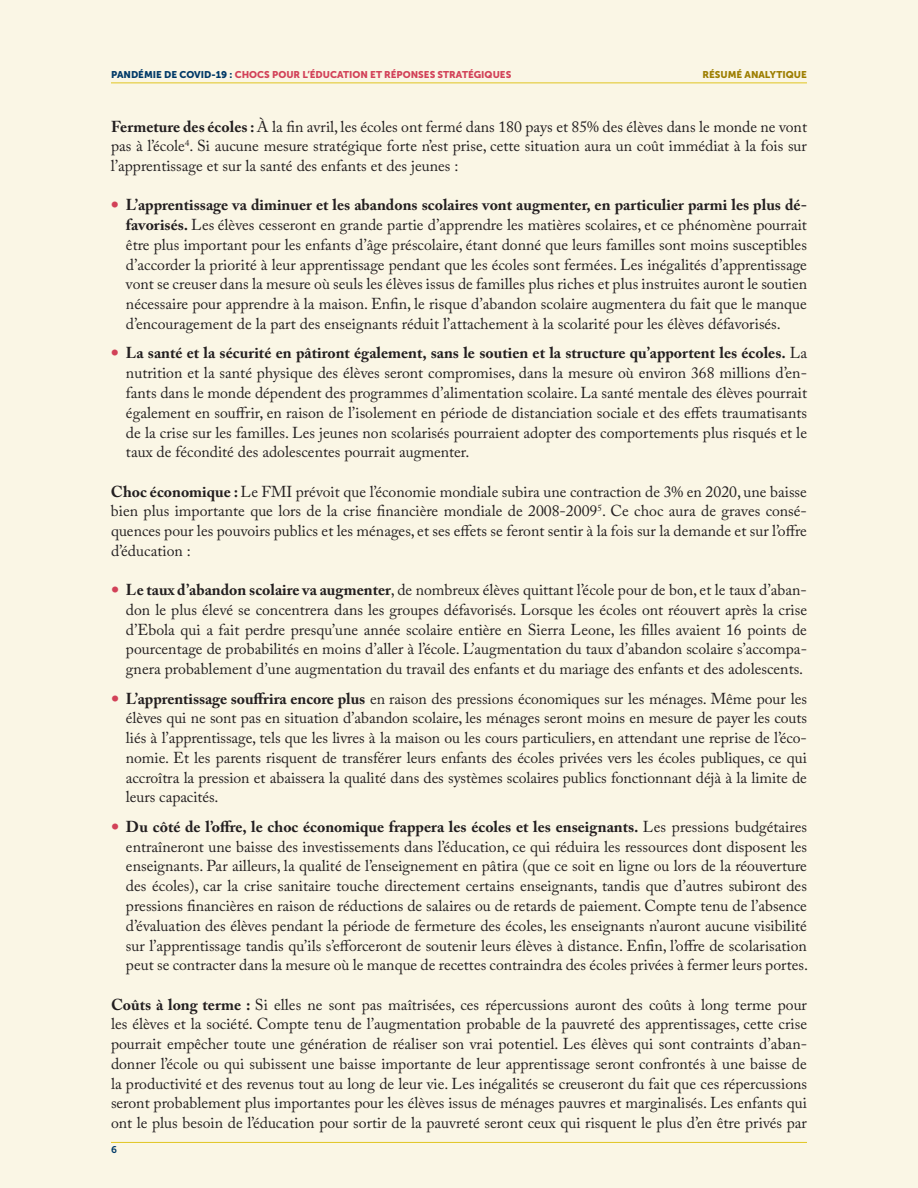
<style>
.page{position:relative;width:918px;height:1188px;background:#faf6e5}
.page>*{position:absolute;margin:0;border:0;box-sizing:border-box;transform-origin:0 0}
.t1{font:15.75px/19.8px "Adobe Caslon Pro";color:#231f20;text-align:justify}
.t2{font:9.75px "Museo Sans 900";color:#d24158}
.t3{font:9.75px "Museo Sans 900";color:#9d7e00}
.t4{font:9.75px "Museo Sans 700";color:#003967}
.s1{color:#003967}
.s2{font-weight:700}
.s3{font-family:"Museo Sans 700";color:#d24158}
</style>
<div class="page">
<hr style="left:111px;top:1142px;width:696px;height:1px;background:#e1c622">
<hr style="left:111px;top:82px;width:696px;height:1px;background:#e1c622">
<p class="t2" style="left:111px;top:69px;width:402px"><span class="s1">PANDÉMIE DE COVID-19 :</span> CHOCS POUR L’ÉDUCATION ET RÉPONSES STRATÉGIQUES</p>
<p class="t3" style="left:702px;top:69px;width:106px">RÉSUMÉ ANALYTIQUE</p>
<p class="t1" style="left:111px;top:116px;width:698px"><span class="s2">Fermeture des écoles :</span> À la fin avril, les écoles ont fermé dans 180 pays et 85% des élèves dans le monde ne vont pas à l’école<sup>4</sup>. Si aucune mesure stratégique forte n’est prise, cette situation aura un coût immédiat à la fois sur l’apprentissage et sur la santé des enfants et des jeunes :</p>
<p class="t1" style="left:126px;top:195px;width:683px;text-indent:-15px"><span class="s3">∞</span> <span class="s2">L’apprentissage va diminuer et les abandons scolaires vont augmenter, en particulier parmi les plus dé&shy;favorisés.</span> Les élèves cesseront en grande partie d’apprendre les matières scolaires, et ce phénomène pourrait être plus important pour les enfants d’âge préscolaire, étant donné que leurs familles sont moins susceptibles d’accorder la priorité à leur apprentissage pendant que les écoles sont fermées. Les inégalités d’apprentissage vont se creuser dans la mesure où seuls les élèves issus de familles plus riches et plus instruites auront le soutien nécessaire pour apprendre à la maison. Enfin, le risque d’abandon scolaire augmentera du fait que le manque d’encouragement de la part des enseignants réduit l’attachement à la scolarité pour les élèves défavorisés.</p>
<p class="t1" style="left:126px;top:343px;width:683px;text-indent:-15px"><span class="s3">∞</span> <span class="s2">La santé et la sécurité en pâtiront également, sans le soutien et la structure qu’apportent les écoles.</span> La nutrition et la santé physique des élèves seront compromises, dans la mesure où environ 368 millions d’en&shy;fants dans le monde dépendent des programmes d’alimentation scolaire. La santé mentale des élèves pourrait également en souffrir, en raison de l’isolement en période de distanciation sociale et des effets traumatisants de la crise sur les familles. Les jeunes non scolarisés pourraient adopter des comportements plus risqués et le taux de fécondité des adolescentes pourrait augmenter.</p>
<p class="t1" style="left:111px;top:481px;width:698px"><span class="s2">Choc économique :</span> Le FMI prévoit que l’économie mondiale subira une contraction de 3% en 2020, une baisse bien plus importante que lors de la crise financière mondiale de 2008-2009<sup>5</sup>. Ce choc aura de graves consé&shy;quences pour les pouvoirs publics et les ménages, et ses effets se feront sentir à la fois sur la demande et sur l’offre d’éducation :</p>
<p class="t1" style="left:126px;top:580px;width:683px;text-indent:-15px"><span class="s3">∞</span> <span class="s2">Le taux d’abandon scolaire va augmenter</span>, de nombreux élèves quittant l’école pour de bon, et le taux d’aban&shy;don le plus élevé se concentrera dans les groupes défavorisés. Lorsque les écoles ont réouvert après la crise d’Ebola qui a fait perdre presqu’une année scolaire entière en Sierra Leone, les filles avaient 16 points de pourcentage de probabilités en moins d’aller à l’école. L’augmentation du taux d’abandon scolaire s’accompa&shy;gnera probablement d’une augmentation du travail des enfants et du mariage des enfants et des adolescents.</p>
<p class="t1" style="left:126px;top:688px;width:683px;text-indent:-15px"><span class="s3">∞</span> <span class="s2">L’apprentissage souffrira encore plus</span> en raison des pressions économiques sur les ménages. Même pour les élèves qui ne sont pas en situation d’abandon scolaire, les ménages seront moins en mesure de payer les couts liés à l’apprentissage, tels que les livres à la maison ou les cours particuliers, en attendant une reprise de l’éco&shy;nomie. Et les parents risquent de transférer leurs enfants des écoles privées vers les écoles publiques, ce qui accroîtra la pression et abaissera la qualité dans des systèmes scolaires publics fonctionnant déjà à la limite de leurs capacités.</p>
<p class="t1" style="left:126px;top:817px;width:684px;text-indent:-15px"><span class="s3">∞</span> <span class="s2">Du côté de l’offre, le choc économique frappera les écoles et les enseignants.</span> Les pressions budgétaires entraîneront une baisse des investissements dans l’éducation, ce qui réduira les ressources dont disposent les enseignants. Par ailleurs, la qualité de l’enseignement en pâtira (que ce soit en ligne ou lors de la réouverture des écoles), car la crise sanitaire touche directement certains enseignants, tandis que d’autres subiront des pressions financières en raison de réductions de salaires ou de retards de paiement. Compte tenu de l’absence d’évaluation des élèves pendant la période de fermeture des écoles, les enseignants n’auront aucune visibilité sur l’apprentissage tandis qu’ils s’efforceront de soutenir leurs élèves à distance. Enfin, l’offre de scolarisation peut se contracter dans la mesure où le manque de recettes contraindra des écoles privées à fermer leurs portes.</p>
<p class="t1" style="left:111px;top:994px;width:698px"><span class="s2">Coûts à long terme :</span> Si elles ne sont pas maîtrisées, ces répercussions auront des coûts à long terme pour les élèves et la société. Compte tenu de l’augmentation probable de la pauvreté des apprentissages, cette crise pourrait empêcher toute une génération de réaliser son vrai potentiel. Les élèves qui sont contraints d’aban&shy;donner l’école ou qui subissent une baisse importante de leur apprentissage seront confrontés à une baisse de la productivité et des revenus tout au long de leur vie. Les inégalités se creuseront du fait que ces répercussions seront probablement plus importantes pour les élèves issus de ménages pauvres et marginalisés. Les enfants qui ont le plus besoin de l’éducation pour sortir de la pauvreté seront ceux qui risquent le plus d’en être privés par</p>
<p class="t4" style="left:111px;top:1145px;width:7px">6</p>
</div>
